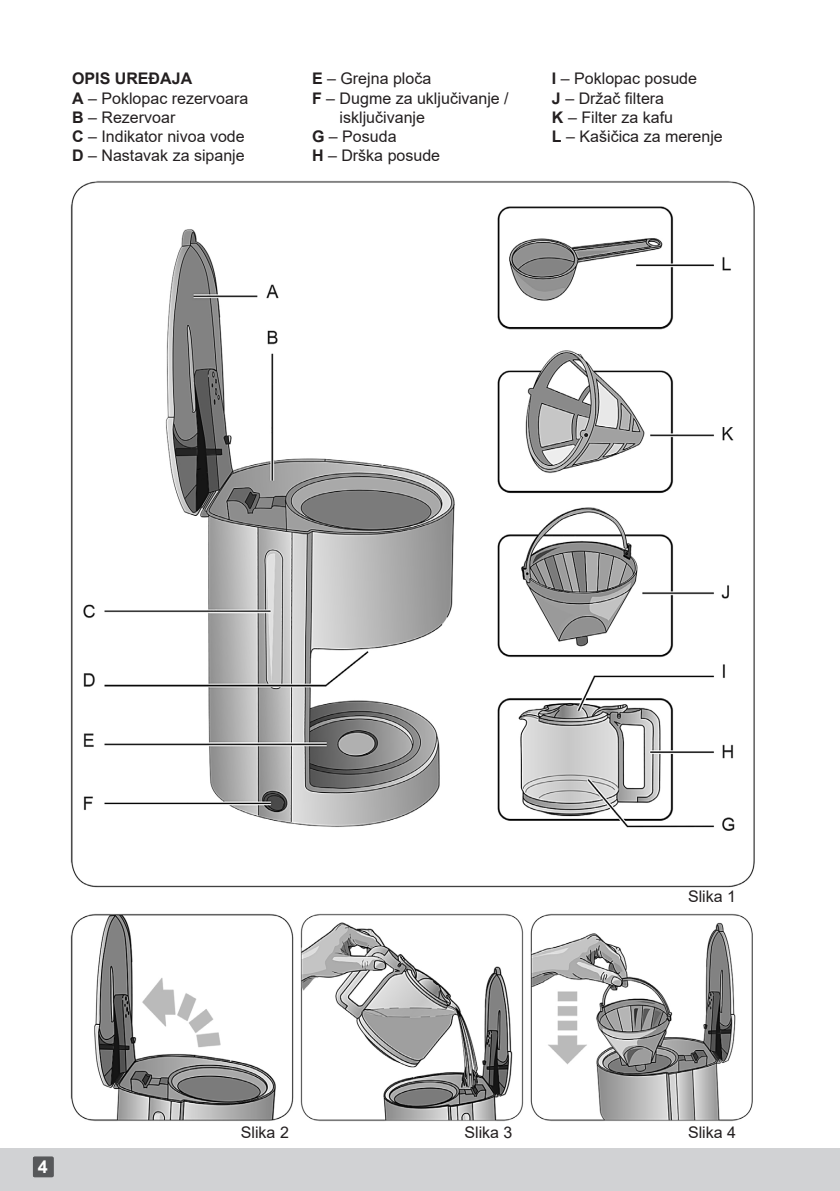
<style>
.page{position:relative;width:840px;height:1191px;background:#fff}
.page>*{position:absolute;margin:0;border:0;box-sizing:border-box;transform-origin:0 0}
.copy_text{font:700 18px "Arial";color:#fff}
.copy_text-2{font:16px/19.2px "Arial";color:#231f20}
.copy_text-3{font:700 16px "Arial";color:#231f20}
.s1{font-weight:700}
</style>
<div class="page">
<div style="left:0;top:1148px;width:839px;height:43px;background:#d1d2d4"></div>
<svg style="left:33px;top:1156px;width:21px;height:21px"></svg>
<div style="left:33px;top:1156px;width:20px;height:21px;background:#57585a;border-radius:2px"></div>
<img style="left:70px;top:180px;width:685px;height:708px">
<img style="left:70px;top:913px;width:683px;height:209px">
<p class="copy_text-3" style="left:72px;top:67px;width:122px">OPIS UREĐAJA</p>
<p class="copy_text-2" style="left:72px;top:88px;width:178px"><span class="s1">A</span> – Poklopac rezervoara</p>
<p class="copy_text-2" style="left:72px;top:107px;width:105px"><span class="s1">B</span> – Rezervoar</p>
<p class="copy_text-2" style="left:72px;top:127px;width:174px"><span class="s1">C</span> – Indikator nivoa vode</p>
<p class="copy_text-2" style="left:72px;top:146px;width:174px"><span class="s1">D</span> – Nastavak za sipanje</p>
<p class="copy_text-2" style="left:312px;top:69px;width:121px"><span class="s1">E</span> – Grejna ploča</p>
<p class="copy_text-2" style="left:339px;top:88px;width:170px;text-indent:-28px"><span class="s1">F</span> – Dugme za uključivanje / isključivanje</p>
<p class="copy_text-2" style="left:312px;top:127px;width:86px"><span class="s1">G</span> – Posuda</p>
<p class="copy_text-2" style="left:312px;top:146px;width:130px"><span class="s1">H</span> – Drška posude</p>
<p class="copy_text-2" style="left:551px;top:69px;width:146px"><span class="s1">I</span> – Poklopac posude</p>
<p class="copy_text-2" style="left:551px;top:88px;width:114px"><span class="s1">J</span> – Držač filtera</p>
<p class="copy_text-2" style="left:551px;top:107px;width:122px"><span class="s1">K</span> – Filter za kafu</p>
<p class="copy_text-2" style="left:551px;top:127px;width:172px"><span class="s1">L</span> – Kašičica za merenje</p>
<p class="copy_text" style="left:38px;top:1154px;width:11px">2</p>
<p class="copy_text" style="left:38px;top:1154px;width:11px">4</p>
<p class="copy_text-2" style="left:687px;top:886px;width:50px">Slika 1</p>
<p class="copy_text-2" style="left:241px;top:1122px;width:50px">Slika 2</p>
<p class="copy_text-2" style="left:464px;top:1122px;width:50px">Slika 3</p>
<p class="copy_text-2" style="left:687px;top:1122px;width:50px">Slika 4</p>
</div>
